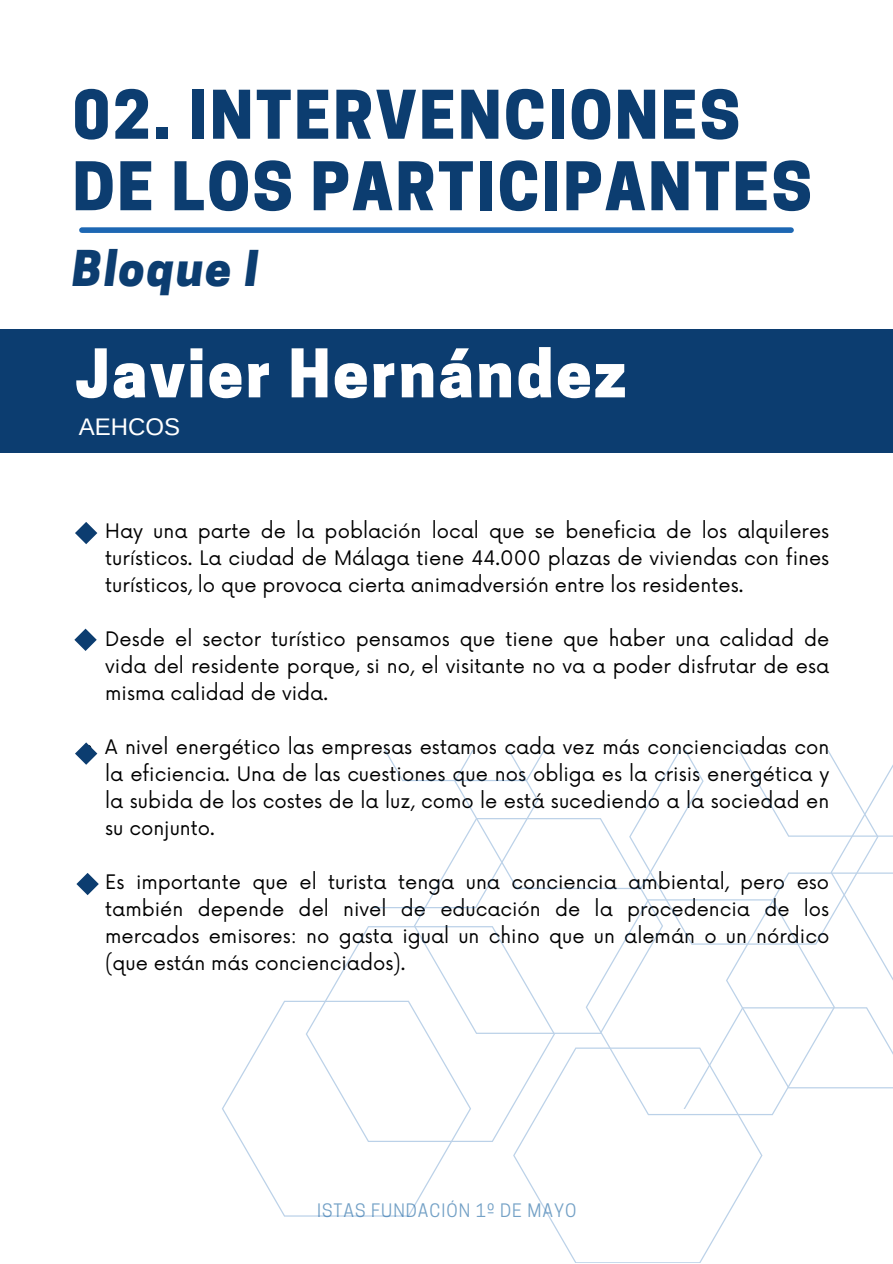
<style>
.page{position:relative;width:893px;height:1264px;background:#fff}
.page>*{position:absolute;margin:0;border:0;box-sizing:border-box;transform-origin:0 0}
.t1{font:800 62.85px/71.6px "Cooper Hewitt";letter-spacing:.04em;color:#0c3d70}
.t2{font:800 62.85px "Cooper Hewitt";letter-spacing:.04em;color:#fff}
.t3{font:italic 800 46.35px "Cooper Hewitt";letter-spacing:.04em;color:#0c3d70}
.t4{font:24px "Arimo";color:#fff}
.t5{font:19.5px/27px "Now";color:#000;text-align:justify}
.t6{font:17.4px "Cooper Hewitt";letter-spacing:.06em;color:#74a1c6}
</style>
<div class="page">
<div style="left:0;top:329px;width:892px;height:124px;background:#0c3d70"></div>
<div style="left:82px;top:227px;width:709px;height:6px;background:#1d67b3"></div>
<svg style="left:325px;top:926px;width:187px;height:215px"></svg>
<svg style="left:222px;top:1000px;width:249px;height:216px"></svg>
<svg style="left:513px;top:1108px;width:249px;height:154px"></svg>
<svg style="left:585px;top:1108px;width:192px;height:7px"></svg>
<svg style="left:374px;top:750px;width:518px;height:358px"></svg>
<svg style="left:75px;top:522px;width:22px;height:22px"></svg>
<svg style="left:74px;top:628px;width:23px;height:23px"></svg>
<svg style="left:75px;top:742px;width:22px;height:22px"></svg>
<svg style="left:76px;top:873px;width:23px;height:22px"></svg>
<p class="t1" style="left:73px;top:87px;width:740px">02. INTERVENCIONES<br>DE LOS PARTICIPANTES</p>
<p class="t3" style="left:73px;top:251px;width:188px">Bloque I</p>
<p class="t2" style="left:75px;top:350px;width:552px">Javier Hernández</p>
<p class="t4" style="left:79px;top:413px;width:103px">AEHCOS</p>
<h1 class="t5" style="left:105px;top:518px;width:725px">Hay una parte de la población local que se beneficia de los alquileres turísticos. La ciudad de Málaga tiene 44.000 plazas de viviendas con fines turísticos, lo que provoca cierta animadversión entre los residentes.</h1>
<h3 class="t5" style="left:105px;top:626px;width:725px">Desde el sector turístico pensamos que tiene que haber una calidad de vida del residente porque, si no, el visitante no va a poder disfrutar de esa misma calidad de vida.</h3>
<h2 class="t5" style="left:105px;top:734px;width:725px">A nivel energético las empresas estamos cada vez más concienciadas con la eficiencia. Una de las cuestiones que nos obliga es la crisis energética y la subida de los costes de la luz, como le está sucediendo a la sociedad en su conjunto.</h2>
<h4 class="t5" style="left:105px;top:869px;width:725px">Es importante que el turista tenga una conciencia ambiental, pero eso también depende del nivel de educación de la procedencia de los mercados emisores: no gasta igual un chino que un alemán o un nórdico (que están más concienciados).</h4>
<p class="t6" style="left:317px;top:1203px;width:261px">ISTAS FUNDACIÓN 1º DE MAYO</p>
</div>
